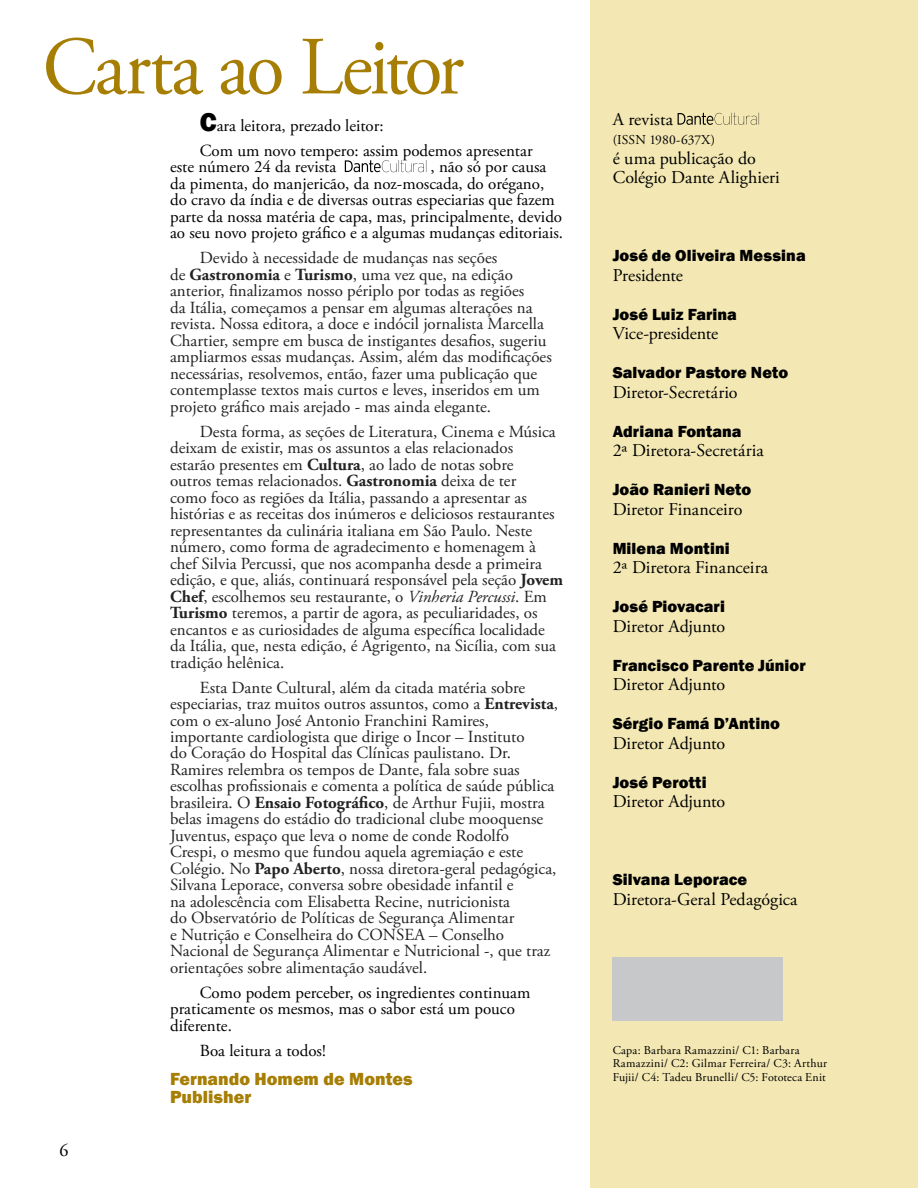
<style>
.page{position:relative;width:918px;height:1188px;background:#fff}
.page>*{position:absolute;margin:0;border:0;box-sizing:border-box;transform-origin:0 0}
.t1{font:82.5px "Adobe Garamond Pro";letter-spacing:-.035em;color:#a77e04;scale:.94 1}
.t2{font:18px/19.5px "Adobe Garamond Pro";letter-spacing:-.005em;color:#000}
.t3{font:800 18px/18px "Franklin Gothic";color:#a77e04}
.t4{font:16.95px/16.5px "Adobe Garamond Pro";color:#222}
.t5{font:16.95px/16.5px "Adobe Garamond Pro";color:#000}
.t6{font:800 16.5px "Franklin Gothic";letter-spacing:.005em;color:#000}
.t7{font:13.5px "Adobe Garamond Pro";letter-spacing:.005em;color:#000}
.t8{font:12px/13.5px "Adobe Garamond Pro";letter-spacing:.02em;color:#000}
.s1{font-family:"Franklin Gothic";font-weight:800;font-size:27px}
.s2{font-weight:700}
.s3{font-style:italic}
</style>
<div class="page">
<div style="left:591px;top:0;width:327px;height:1188px;background:#f3e8b3"></div>
<div style="left:613px;top:958px;width:170px;height:63px;background:#c7c8ca"></div>
<svg style="left:678px;top:113px;width:81px;height:12px"></svg>
<svg style="left:345px;top:160px;width:81px;height:12px"></svg>
<h1 class="t1" style="left:43px;top:18px;width:450px">Carta ao Leitor</h1>
<p class="t5" style="left:200px;top:113px;width:334px;line-height:25px"><span class="s1">C</span>ara leitora, prezado leitor:<br>Com um novo tempero: assim podemos apresentar</p>
<p class="t5" style="left:170px;top:159px;width:168px">este número 24 da revista</p>
<p class="t5" style="left:170px;top:159px;width:395px;text-indent:260px">, não só por causa da pimenta, do manjericão, da noz-moscada, do orégano, do cravo da índia e de diversas outras especiarias que fazem parte da nossa matéria de capa, mas, principalmente, devido ao seu novo projeto gráfico e a algumas mudanças editoriais.</p>
<p class="t4" style="left:170px;top:250px;width:383px;text-indent:30px">Devido à necessidade de mudanças nas seções<br>de <span class="s2">Gastronomia</span> e <span class="s2">Turismo</span>, uma vez que, na edição anterior, finalizamos nosso périplo por todas as regiões<br>da Itália, começamos a pensar em algumas alterações na revista. Nossa editora, a doce e indócil jornalista Marcella Chartier, sempre em busca de instigantes desafios, sugeriu ampliarmos essas mudanças. Assim, além das modificações necessárias, resolvemos, então, fazer uma publicação que contemplasse textos mais curtos e leves, inseridos em um projeto gráfico mais arejado - mas ainda elegante.</p>
<p class="t4" style="left:170px;top:424px;width:395px;text-indent:30px">Desta forma, as seções de Literatura, Cinema e Música deixam de existir, mas os assuntos a elas relacionados<br>estarão presentes em <span class="s2">Cultura</span>, ao lado de notas sobre<br>outros temas relacionados. <span class="s2">Gastronomia</span> deixa de ter<br>como foco as regiões da Itália, passando a apresentar as histórias e as receitas dos inúmeros e deliciosos restaurantes representantes da culinária italiana em São Paulo. Neste número, como forma de agradecimento e homenagem à chef Silvia Percussi, que nos acompanha desde a primeira edição, e que, aliás, continuará responsável pela seção <span class="s2">Jovem Chef</span>, escolhemos seu restaurante, o <span class="s3">Vinheria Percussi</span>. Em <span class="s2">Turismo</span> teremos, a partir de agora, as peculiaridades, os encantos e as curiosidades de alguma específica localidade da Itália, que, nesta edição, é Agrigento, na Sicília, com sua tradição helênica.</p>
<p class="t4" style="left:170px;top:680px;width:390px;text-indent:30px">Esta Dante Cultural, além da citada matéria sobre especiarias, traz muitos outros assuntos, como a <span class="s2">Entrevista</span>, com o ex-aluno José Antonio Franchini Ramires, importante cardiologista que dirige o Incor – Instituto<br>do Coração do Hospital das Clínicas paulistano. Dr.<br>Ramires relembra os tempos de Dante, fala sobre suas escolhas profissionais e comenta a política de saúde pública brasileira. O <span class="s2">Ensaio Fotográfico</span>, de Arthur Fujii, mostra belas imagens do estádio do tradicional clube mooquense Juventus, espaço que leva o nome de conde Rodolfo Crespi, o mesmo que fundou aquela agremiação e este Colégio. No <span class="s2">Papo Aberto</span>, nossa diretora-geral pedagógica, Silvana Leporace, conversa sobre obesidade infantil e<br>na adolescência com Elisabetta Recine, nutricionista<br>do Observatório de Políticas de Segurança Alimentar<br>e Nutrição e Conselheira do CONSEA – Conselho Nacional de Segurança Alimentar e Nutricional -, que traz orientações sobre alimentação saudável.</p>
<p class="t5" style="left:170px;top:985px;width:362px;text-indent:30px">Como podem perceber, os ingredientes continuam praticamente os mesmos, mas o sabor está um pouco diferente.</p>
<p class="t5" style="left:200px;top:1043px;width:128px">Boa leitura a todos!</p>
<p class="t2" style="left:60px;top:1141px;width:10px">6</p>
<p class="t3" style="left:170px;top:1070px;width:244px">Fernando Homem de Montes<br>Publisher</p>
<p class="t2" style="left:613px;top:110px;width:62px">A revista</p>
<p class="t7" style="left:613px;top:132px;width:104px">(ISSN 1980-637X)</p>
<p class="t2" style="left:613px;top:149px;width:169px">é uma publicação do<br>Colégio Dante Alighieri</p>
<p class="t6" style="left:613px;top:245px;width:194px">José de Oliveira Messina</p>
<p class="t2" style="left:613px;top:266px;width:72px">Presidente</p>
<p class="t6" style="left:613px;top:304px;width:126px">José Luiz Farina</p>
<p class="t2" style="left:613px;top:325px;width:107px">Vice-presidente</p>
<p class="t6" style="left:613px;top:362px;width:177px">Salvador Pastore Neto</p>
<p class="t2" style="left:613px;top:383px;width:126px">Diretor-Secretário</p>
<p class="t6" style="left:613px;top:421px;width:130px">Adriana Fontana</p>
<p class="t2" style="left:613px;top:442px;width:153px">2ª Diretora-Secretária</p>
<p class="t6" style="left:613px;top:479px;width:140px">João Ranieri Neto</p>
<p class="t2" style="left:613px;top:500px;width:131px">Diretor Financeiro</p>
<p class="t6" style="left:613px;top:538px;width:119px">Milena Montini</p>
<p class="t2" style="left:613px;top:559px;width:157px">2ª Diretora Financeira</p>
<p class="t6" style="left:613px;top:596px;width:114px">José Piovacari</p>
<p class="t2" style="left:613px;top:617px;width:114px">Diretor Adjunto</p>
<p class="t6" style="left:613px;top:655px;width:194px">Francisco Parente Júnior</p>
<p class="t2" style="left:613px;top:676px;width:114px">Diretor Adjunto</p>
<p class="t6" style="left:613px;top:713px;width:169px">Sérgio Famá D’Antino</p>
<p class="t2" style="left:613px;top:734px;width:114px">Diretor Adjunto</p>
<p class="t6" style="left:613px;top:772px;width:95px">José Perotti</p>
<p class="t2" style="left:613px;top:793px;width:114px">Diretor Adjunto</p>
<p class="t6" style="left:613px;top:869px;width:136px">Silvana Leporace</p>
<p class="t2" style="left:613px;top:890px;width:186px">Diretora-Geral Pedagógica</p>
<p class="t8" style="left:613px;top:1043px;width:216px">Capa: Barbara Ramazzini/ C1: Barbara<br>Ramazzini/ C2: Gilmar Ferreira/ C3: Arthur<br>Fujii/ C4: Tadeu Brunelli/ C5: Fototeca Enit</p>
</div>
